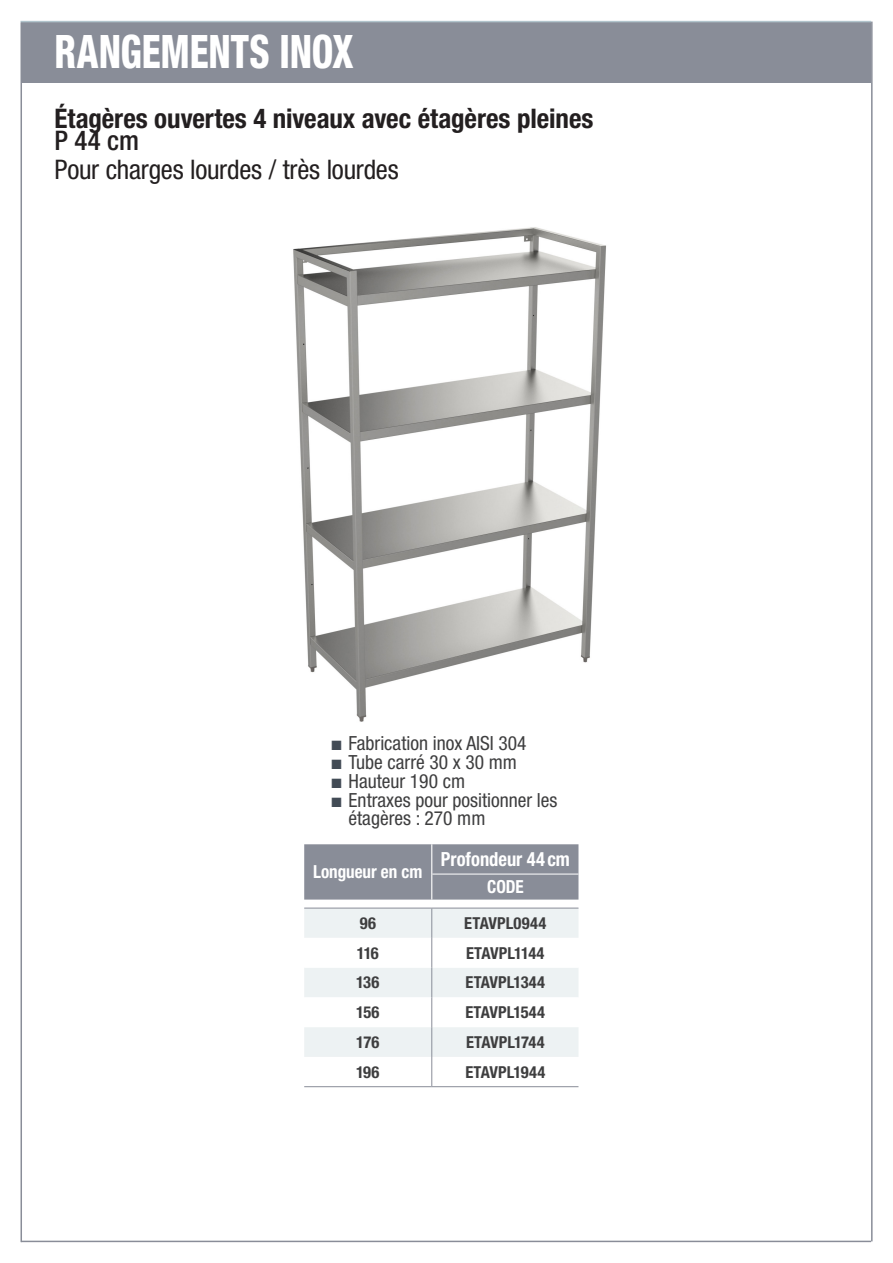
<style>
.page{position:relative;width:893px;height:1263px;background:#fff}
.page>*{position:absolute;margin:0;border:0;box-sizing:border-box;transform-origin:0 0}
.Titre_chapitre__maît{font:800 condensed 46.2px "Helvetica Neue LT Std";letter-spacing:-.005em;color:#fff;scale:.82 1}
.Titre_produit_24pt{font:700 condensed 27px/22.5px "Helvetica Neue LT Std";color:#231f20}
.Titre_produit_24pt-2{font:condensed 27px "Helvetica Neue LT Std";letter-spacing:-.01em;color:#231f20}
.t1{font:condensed 19.5px/18.8px "Helvetica Neue LT Std";color:#3e3e3f}
.Tableau_entête_12pt{font:700 condensed 19.5px "Helvetica Neue LT Std";color:#fff;scale:.95 1}
.Tableau_entête_12pt-2{font:700 condensed 18px "Helvetica Neue LT Std";color:#fff;scale:.95 1}
.Tableau_standard_11p{font:700 condensed 16.5px "Helvetica Neue LT Std";letter-spacing:.005em;color:#3e3e3f}
.Tableau_standard_11p-2{font:700 condensed 16.5px "Helvetica Neue LT Std";letter-spacing:-.03em;color:#3e3e3f}
.s1{font-weight:500}
.s2{color:#424b55}
</style>
<div class="page">
<div style="left:21px;top:22px;width:850px;height:61px;background:#898d98"></div>
<hr style="left:21px;top:22px;width:1px;height:1220px;background:#898d98">
<hr style="left:871px;top:22px;width:2px;height:1219px;background:#898d98">
<hr style="left:21px;top:1241px;width:850px;height:1px;background:#898d98">
<hr style="left:21px;top:21px;width:850px;height:1px;background:#b1c4cc">
<img style="left:293px;top:227px;width:313px;height:495px">
<div style="left:304px;top:844px;width:274px;height:55px;background:#898d98"></div>
<svg style="left:304px;top:908px;width:274px;height:179px"></svg>
<hr style="left:432px;top:1086px;width:146px;height:1px;background:#898d98">
<p class="Titre_chapitre__maît" style="left:54px;top:23px;width:366px">RANGEMENTS INOX</p>
<p class="Titre_produit_24pt" style="left:54px;top:107px;width:541px">Étagères ouvertes 4 niveaux avec étagères pleines<br><span class="s1">P 44 cm</span></p>
<p class="Titre_produit_24pt-2" style="left:54px;top:154px;width:346px">Pour charges lourdes / très lourdes</p>
<p class="t1" style="left:332px;top:734px;width:197px"><span class="s2">■</span> Fabrication inox AISI 304</p>
<p class="t1" style="left:332px;top:753px;width:187px"><span class="s2">■</span> Tube carré 30 x 30 mm</p>
<p class="t1" style="left:332px;top:771px;width:135px"><span class="s2">■</span> Hauteur 190 cm</p>
<p class="t1" style="left:349px;top:790px;width:210px;text-indent:-17px"><span class="s2">■</span> Entraxes pour positionner les étagères : 270 mm</p>
<p class="Tableau_entête_12pt-2" style="left:313px;top:861px;width:117px">Longueur en cm</p>
<p class="Tableau_entête_12pt" style="left:441px;top:847px;width:137px">Profondeur 44 cm</p>
<p class="Tableau_entête_12pt-2" style="left:487px;top:876px;width:40px">CODE</p>
<p class="Tableau_standard_11p" style="left:360px;top:913px;width:18px">96</p>
<p class="Tableau_standard_11p" style="left:464px;top:913px;width:84px">ETAVPL0944</p>
<p class="Tableau_standard_11p" style="left:357px;top:943px;width:24px">116</p>
<p class="Tableau_standard_11p-2" style="left:466px;top:943px;width:80px">ETAVPL1144</p>
<p class="Tableau_standard_11p" style="left:356px;top:972px;width:25px">136</p>
<p class="Tableau_standard_11p" style="left:465px;top:972px;width:81px">ETAVPL1344</p>
<p class="Tableau_standard_11p" style="left:356px;top:1002px;width:25px">156</p>
<p class="Tableau_standard_11p" style="left:465px;top:1002px;width:81px">ETAVPL1544</p>
<p class="Tableau_standard_11p" style="left:356px;top:1032px;width:25px">176</p>
<p class="Tableau_standard_11p-2" style="left:466px;top:1032px;width:80px">ETAVPL1744</p>
<p class="Tableau_standard_11p" style="left:356px;top:1062px;width:25px">196</p>
<p class="Tableau_standard_11p" style="left:465px;top:1062px;width:81px">ETAVPL1944</p>
</div>
